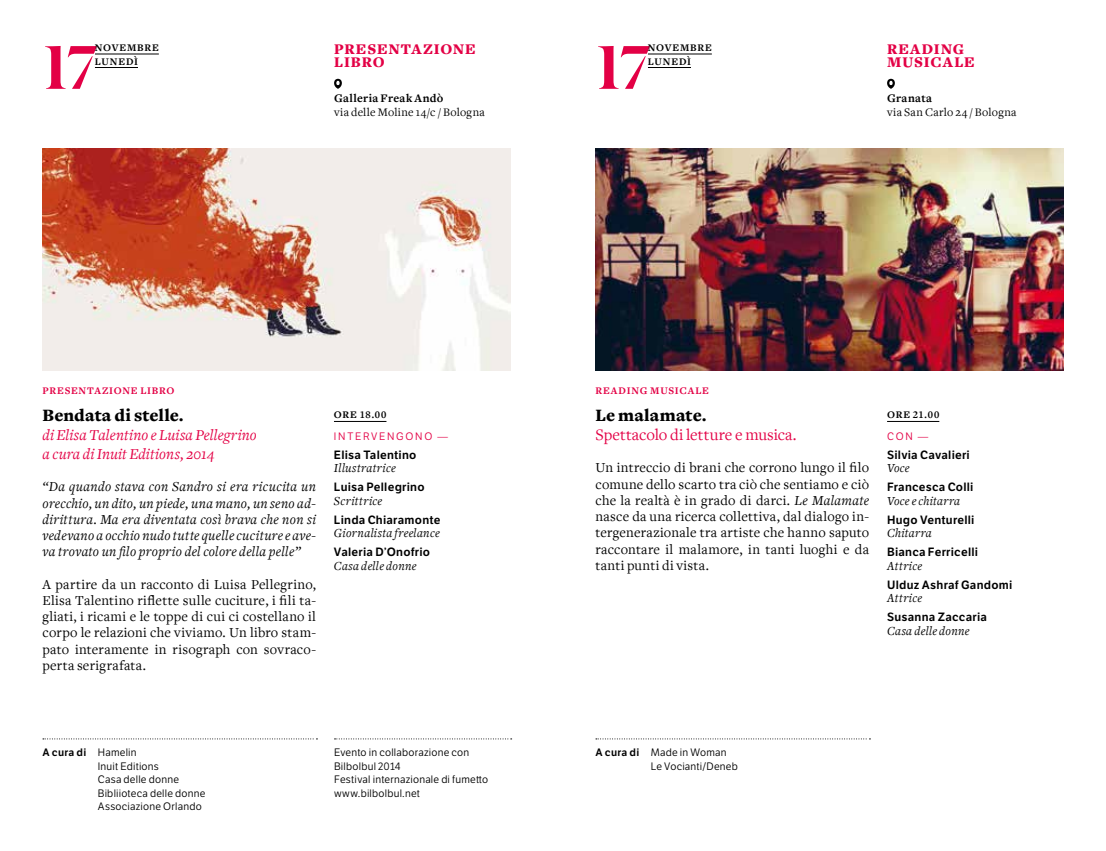
<style>
.page{position:relative;width:1106px;height:851px;background:#fff}
.page>*{position:absolute;margin:0;border:0;box-sizing:border-box;transform-origin:0 0}
.t1{font:500 67.8px "Dala Floda";color:#e30045}
.t2{font:900 18px "Freight Text";letter-spacing:.005em;color:#000}
.t3{font:16.5px "Freight Text";letter-spacing:.005em;color:#e30045}
.t4{font:italic 15.75px/18.9px "Freight Text";letter-spacing:.005em;color:#e30045}
.t5{font:900 15.3px/13.5px "Freight Text";letter-spacing:.06em;color:#e30045}
.t6{font:14.25px/16.2px "Freight Text";letter-spacing:.02em;color:#000;text-align:justify}
.t7{font:italic 14.25px/16.2px "Freight Text";letter-spacing:.02em;color:#000;text-align:justify}
.t8{font:italic 12.75px "Freight Text";letter-spacing:.02em;color:#000}
.t9{font:italic 12.75px "Freight Text";letter-spacing:.04em;color:#000}
.t10{font:12px "Freight Text";letter-spacing:.025em;color:#000}
.t11{font:700 12px "Freight Text";letter-spacing:.035em;color:#000}
.t12{font:600 11.7px "LFT Etica";letter-spacing:.02em;color:#000}
.t13{font:10.5px/13.5px "LFT Etica";letter-spacing:.02em;color:#000}
.t14{font:10.5px/13.5px "Freight Text Bold SC";letter-spacing:.07em;color:#000}
.t15{font:700 10.5px "Freight Text";letter-spacing:.085em;color:#e30045}
.t16{font:10.5px "LFT Etica";letter-spacing:.17em;color:#e30045}
.t17{font:700 10.5px "Freight Text";letter-spacing:.125em;color:#e30045}
.s1{font-style:italic}
.s2{font-weight:600}
</style>
<div class="page">
<svg style="left:43px;top:738px;width:274px;height:1px"></svg>
<svg style="left:334px;top:738px;width:177px;height:1px"></svg>
<svg style="left:596px;top:738px;width:274px;height:1px"></svg>
<hr style="left:887px;top:421px;width:52px;height:1px;background:#000">
<hr style="left:334px;top:421px;width:52px;height:1px;background:#000">
<svg style="left:887px;top:79px;width:7px;height:10px"></svg>
<hr style="left:648px;top:54px;width:64px;height:1px;background:#000">
<hr style="left:648px;top:67px;width:43px;height:1px;background:#000">
<svg style="left:334px;top:79px;width:8px;height:10px"></svg>
<hr style="left:95px;top:54px;width:64px;height:1px;background:#000">
<hr style="left:95px;top:67px;width:43px;height:1px;background:#000">
<img style="left:595px;top:148px;width:468px;height:222px">
<img style="left:43px;top:148px;width:467px;height:222px">
<h1 class="t1" style="left:43px;top:22px;width:55px">17</h1>
<p class="t14" style="left:95px;top:41px;width:65px">NOVEMBRE<br>LUNEDÌ</p>
<p class="t5" style="left:334px;top:42px;width:23px">PRESENTAZ</p>
<p class="t5" style="left:434px;top:42px;width:19px">IONE</p>
<p class="t5" style="left:334px;top:56px;width:40px">LIBRO</p>
<p class="t11" style="left:334px;top:92px;width:111px">GALLERIA FREAK ANDÒ</p>
<p class="t10" style="left:334px;top:105px;width:152px">via delle Moline 14/c / Bologna</p>
<p class="t15" style="left:43px;top:385px;width:106px">PRESENTAZIONE LIBR</p>
<p class="t15" style="left:166px;top:385px;width:9px">O</p>
<p class="t2" style="left:43px;top:405px;width:142px">BENDATA DI STELLE.</p>
<p class="t4" style="left:43px;top:426px;width:216px">di Elisa Talentino e Luisa Pellegrino a cura di Inuit Editions, 2014</p>
<p class="t7" style="left:43px;top:479px;width:275px">“Da quando stava con Sandro si era ricucita un orecchio, un dito, un piede, una mano, un seno ad&shy;dirittura. Ma era diventata così brava che non si vedevano a occhio nudo tutte quelle cuciture e ave&shy;va trovato un filo proprio del colore della pelle”</p>
<p class="t6" style="left:43px;top:576px;width:275px">A partire da un racconto di Luisa Pellegrino, Elisa Talentino riflette sulle cuciture, i fili ta&shy;gliati, i ricami e le toppe di cui ci costellano il corpo le relazioni che viviamo. Un libro stam&shy;pato interamente in risograph con sovraco&shy;perta serigrafata.</p>
<p class="t14" style="left:334px;top:408px;width:54px">ORE 18.00</p>
<p class="t16" style="left:334px;top:430px;width:13px">Inter</p>
<p class="t16" style="left:371px;top:430px;width:17px">veng</p>
<p class="t16" style="left:405px;top:430px;width:44px">ono —</p>
<p class="t12" style="left:334px;top:447px;width:84px">Elisa Talentino</p>
<p class="t8" style="left:334px;top:461px;width:63px">Illustratrice</p>
<p class="t12" style="left:334px;top:480px;width:92px">Luisa Pellegrino</p>
<p class="t9" style="left:334px;top:494px;width:50px">Scrittrice</p>
<p class="t12" style="left:334px;top:512px;width:108px">Linda Chiaramonte</p>
<p class="t8" style="left:334px;top:526px;width:107px">Giornalista freelance</p>
<p class="t12" style="left:334px;top:545px;width:98px">Valeria D’Onofrio</p>
<p class="t8" style="left:334px;top:558px;width:84px">Casa delle donne</p>
<h1 class="t1" style="left:596px;top:22px;width:55px">17</h1>
<p class="t5" style="left:887px;top:42px;width:13px">READ</p>
<p class="t5" style="left:887px;top:42px;width:86px;text-indent:47px">ING<br>MUSICALE</p>
<p class="t11" style="left:887px;top:92px;width:47px">GRANATA</p>
<p class="t10" style="left:887px;top:105px;width:131px">via San Carlo 24 / Bologna</p>
<p class="t14" style="left:648px;top:41px;width:65px">NOVEMBRE<br>LUNEDÌ</p>
<p class="t17" style="left:595px;top:385px;width:63px">READING MUSICAL</p>
<p class="t15" style="left:702px;top:385px;width:8px">E</p>
<p class="t2" style="left:595px;top:405px;width:112px">LE MALAMATE.</p>
<p class="t3" style="left:595px;top:425px;width:203px">Spettacolo di letture e musica.</p>
<p class="t6" style="left:595px;top:460px;width:275px">Un intreccio di brani che corrono lungo il filo comune dello scarto tra ciò che sentiamo e ciò che la realtà è in grado di darci. <span class="s1">Le Malamate </span>nasce da una ricerca collettiva, dal dialogo in&shy;tergenerazionale tra artiste che hanno saputo raccontare il malamore, in tanti luoghi e da tanti punti di vista.</p>
<p class="t14" style="left:887px;top:408px;width:54px">ORE 21.00</p>
<p class="t16" style="left:887px;top:430px;width:43px">con —</p>
<p class="t12" style="left:887px;top:447px;width:84px">Silvia Cavalieri</p>
<p class="t8" style="left:887px;top:461px;width:24px">Voce</p>
<p class="t12" style="left:887px;top:480px;width:88px">Francesca Colli</p>
<p class="t8" style="left:887px;top:494px;width:75px">Voce e chitarra</p>
<p class="t12" style="left:887px;top:512px;width:89px">Hugo Venturelli</p>
<p class="t8" style="left:887px;top:526px;width:46px">Chitarra</p>
<p class="t12" style="left:887px;top:545px;width:92px">Bianca Ferricelli</p>
<p class="t8" style="left:887px;top:558px;width:37px">Attrice</p>
<p class="t12" style="left:887px;top:577px;width:127px">Ulduz Ashraf Gandomi</p>
<p class="t8" style="left:887px;top:591px;width:37px">Attrice</p>
<p class="t12" style="left:887px;top:609px;width:101px">Susanna Zaccaria</p>
<p class="t8" style="left:887px;top:623px;width:84px">Casa delle donne</p>
<p class="t13" style="left:98px;top:746px;width:109px;text-indent:-55px"><span class="s2">A cura di</span> Hamelin<br>Inuit Editions<br>Casa delle donne<br>Bibliioteca delle donne<br>Associazione Orlando</p>
<p class="t13" style="left:334px;top:746px;width:155px">Evento in collaborazione con<br>Bilbolbul 2014<br>Festival internazionale di fumetto www.bilbolbul.net</p>
<p class="t13" style="left:651px;top:746px;width:89px;text-indent:-55px"><span class="s2">A cura di</span> Made in Woman<br>Le Vocianti/Deneb</p>
</div>
